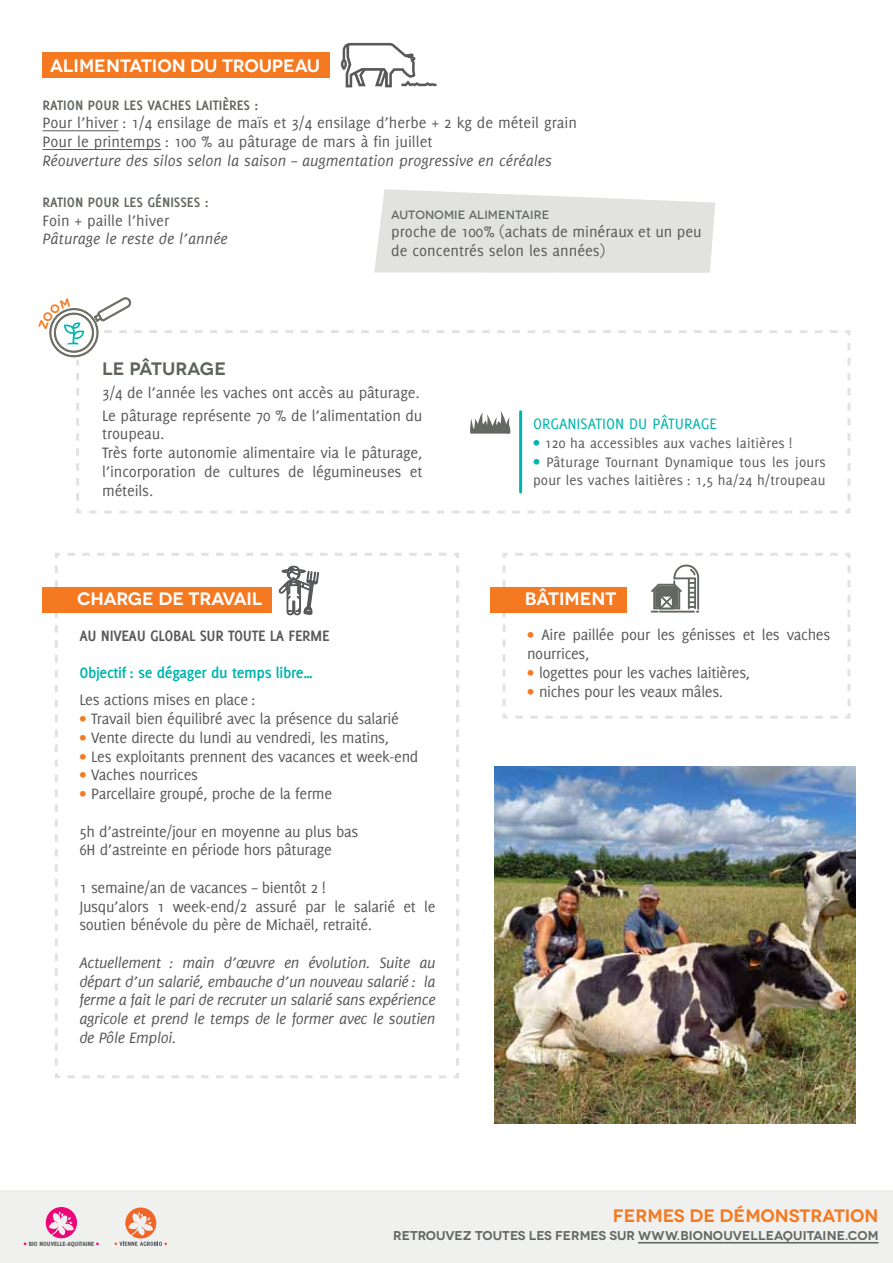
<style>
.page{position:relative;width:893px;height:1263px;background:#fff}
.page>*{position:absolute;margin:0;border:0;box-sizing:border-box;transform-origin:0 0}
.t1{font:600 18px "Novecentowide";letter-spacing:-.005em;color:#fff}
.t2{font:600 18px "Novecentowide";letter-spacing:-.005em;color:#f47920}
.t3{font:600 18px "Novecentowide";letter-spacing:.005em;color:#5e645c}
.t4{font:16.5px/18.8px "Delicious";letter-spacing:-.02em;color:#58595b}
.t5{font:italic 16.5px/18.8px "Delicious";color:#58595b;text-align:justify}
.t6{font:16.5px/18.8px "Delicious";color:#58595b}
.t7{font:700 16.5px "Delicious";letter-spacing:-.02em;color:#00b5ad}
.t8{font:700 16.5px "Delicious";letter-spacing:-.02em;color:#58595b}
.t9{font:16.5px "Delicious";color:#00b5ad}
.t10{font:15px/18.8px "Delicious";letter-spacing:.01em;color:#58595b}
.t11{font:700 15px "Delicious";color:#636860}
.t12{font:600 12.75px "Novecentowide";color:#62675f}
.t13{font:500 12px "Novecentowide";letter-spacing:.01em;color:#636860}
.t14{font:800 6.75px "Delicious";color:#5e645c}
.s1{color:#f47920}
.s2{font-size:16.5px;color:#00b5ad}
.s3{color:#ed0677}
</style>
<div class="page">
<svg style="left:76px;top:330px;width:775px;height:184px"></svg>
<div style="left:0;top:1190px;width:893px;height:73px;background:#f0f0ef"></div>
<hr style="left:638px;top:1242px;width:241px;height:1px;background:#62675f">
<svg style="left:46px;top:1207px;width:31px;height:31px"></svg>
<div style="left:43px;top:52px;width:287px;height:26px;background:#f47920"></div>
<hr style="left:43px;top:130px;width:76px;height:1px;background:#58595b">
<hr style="left:43px;top:149px;width:118px;height:1px;background:#58595b">
<svg style="left:341px;top:43px;width:95px;height:44px"></svg>
<svg style="left:374px;top:189px;width:341px;height:84px;background:#e5e5e3"></svg>
<svg style="left:53px;top:553px;width:406px;height:525px"></svg>
<div style="left:43px;top:587px;width:229px;height:25px;background:#f47920"></div>
<svg style="left:64px;top:553px;width:382px;height:63px"></svg>
<svg style="left:501px;top:553px;width:350px;height:166px"></svg>
<div style="left:490px;top:587px;width:136px;height:25px;background:#f47920"></div>
<svg style="left:649px;top:564px;width:51px;height:49px"></svg>
<img style="left:495px;top:766px;width:360px;height:358px">
<svg style="left:115px;top:1207px;width:52px;height:39px"></svg>
<svg style="left:49px;top:297px;width:789px;height:207px"></svg>
<p class="t1" style="left:50px;top:55px;width:271px">ALIMENTATION DU TROUPEAU</p>
<p class="t11" style="left:43px;top:96px;width:217px">RATION POUR LES VACHES LAITIÈRES :</p>
<p class="t6" style="left:43px;top:113px;width:536px">Pour l’hiver : 1/4 ensilage de maïs et 3/4 ensilage d’herbe + 2 kg de méteil grain<br>Pour le printemps : 100 % au pâturage de mars à fin juillet</p>
<p class="t5" style="left:43px;top:151px;width:511px">Réouverture des silos selon la saison – augmentation progressive en céréales</p>
<p class="t11" style="left:43px;top:193px;width:168px">RATION POUR LES GÉNISSES :</p>
<p class="t6" style="left:43px;top:211px;width:128px">Foin + paille l’hiver</p>
<p class="t5" style="left:43px;top:230px;width:187px">Pâturage le reste de l’année</p>
<p class="t13" style="left:391px;top:207px;width:160px">AUTONOMIE ALIMENTAIRE</p>
<p class="t6" style="left:391px;top:222px;width:312px">proche de 100% (achats de minéraux et un peu de concentrés selon les années)</p>
<p class="t3" style="left:102px;top:357px;width:125px">LE PÂTURAGE</p>
<p class="t4" style="left:102px;top:381px;width:322px;line-height:23px">3/4 de l’année les vaches ont accès au pâturage.<br>Le pâturage représente 70 % de l’alimentation du</p>
<p class="t4" style="left:102px;top:424px;width:322px">troupeau.<br>Très forte autonomie alimentaire via le pâturage, l’incorporation de cultures de légumineuses et méteils.</p>
<p class="t1" style="left:77px;top:588px;width:187px">CHARGE DE TRAVAIL</p>
<p class="t8" style="left:79px;top:626px;width:252px">AU NIVEAU GLOBAL SUR TOUTE LA FERME</p>
<p class="t7" style="left:79px;top:663px;width:236px">OBJECTIF : SE DÉGAGER DU TEMPS LIBRE…</p>
<p class="t4" style="left:79px;top:690px;width:178px">Les actions mises en place :</p>
<p class="t4" style="left:79px;top:709px;width:321px"><span class="s1">•</span> Travail bien équilibré avec la présence du salarié</p>
<p class="t4" style="left:79px;top:728px;width:311px"><span class="s1">•</span> Vente directe du lundi au vendredi, les matins,</p>
<p class="t4" style="left:79px;top:746px;width:341px"><span class="s1">•</span> Les exploitants prennent des vacances et week-end</p>
<p class="t4" style="left:79px;top:765px;width:120px"><span class="s1">•</span> Vaches nourrices</p>
<p class="t4" style="left:79px;top:784px;width:254px"><span class="s1">•</span> Parcellaire groupé, proche de la ferme</p>
<p class="t4" style="left:79px;top:821px;width:281px">5h d’astreinte/jour en moyenne au plus bas<br>6H d’astreinte en période hors pâturage</p>
<p class="t4" style="left:79px;top:878px;width:358px">1 semaine/an de vacances – bientôt 2 !<br>Jusqu’alors 1 week-end/2 assuré par le salarié et le soutien bénévole du père de Michaël, retraité.</p>
<p class="t5" style="left:79px;top:953px;width:358px">Actuellement : main d’œuvre en évolution. Suite au départ d’un salarié, embauche d’un nouveau salarié : la ferme a fait le pari de recruter un salarié sans expérience agricole et prend le temps de le former avec le soutien de Pôle Emploi.</p>
<p class="t9" style="left:533px;top:414px;width:9px">organisation</p>
<p class="t9" style="left:629px;top:414px;width:48px">du pâturage</p>
<p class="t10" style="left:533px;top:433px;width:261px"><span class="s2">•</span> 120 ha accessibles aux vaches laitières !</p>
<p class="t10" style="left:533px;top:452px;width:294px"><span class="s2">•</span> Pâturage Tournant Dynamique tous les jours pour les vaches laitières : 1,5 ha/24 h/troupeau</p>
<p class="t1" style="left:525px;top:588px;width:93px">BÂTIMENT</p>
<p class="t4" style="left:527px;top:625px;width:305px"><span class="s1">•</span> Aire paillée pour les génisses et les vaches nourrices,</p>
<p class="t4" style="left:527px;top:663px;width:225px"><span class="s1">•</span> logettes pour les vaches laitières,</p>
<p class="t4" style="left:527px;top:682px;width:198px"><span class="s1">•</span> niches pour les veaux mâles.</p>
<p class="t14" style="left:24px;top:1240px;width:77px"><span class="s3">•</span> BIO NOUVELLE-AQUITAINE <span class="s3">•</span></p>
<p class="t2" style="left:613px;top:1205px;width:267px">FERMES DE DÉMONSTRATION</p>
<p class="t12" style="left:393px;top:1228px;width:487px">RETROUVEZ TOUTES LES FERMES SUR WWW.BIONOUVELLEAQUITAINE.COM</p>
</div>
